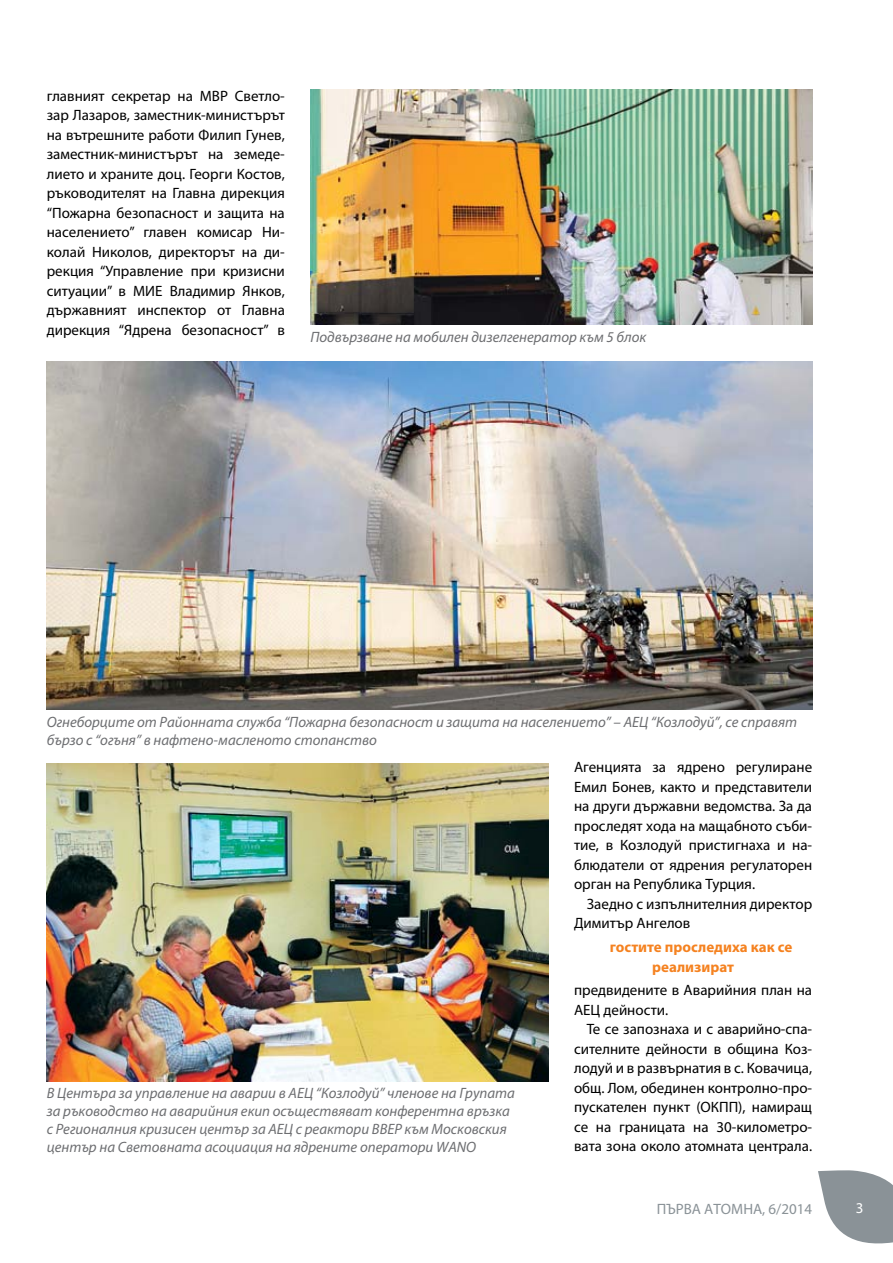
<style>
.page{position:relative;width:893px;height:1263px;background:#fff}
.page>*{position:absolute;margin:0;border:0;box-sizing:border-box;transform-origin:0 0}
.t1{font:15px/19.5px "Myriad Pro";color:#000;text-align:justify}
.t2{font:italic 15px/18px "Myriad Pro";color:#6d6e71}
.t3{font:700 15px/19.5px "Myriad Pro";color:#f58220}
.t4{font:15px "Myriad Pro";color:#8a9297}
.t5{font:15px "Myriad Pro";color:#fff}
</style>
<div class="page">
<svg style="left:818px;top:1170px;width:75px;height:74px"></svg>
<img style="left:310px;top:89px;width:502px;height:236px">
<img style="left:47px;top:362px;width:765px;height:348px">
<img style="left:47px;top:763px;width:502px;height:318px">
<p class="t1" style="left:47px;top:86px;width:240px">главният секретар на МВР Светло&shy;зар Лазаров, заместник-министърът на вътрешните работи Филип Гунев, заместник-министърът на земеде&shy;лието и храните доц. Георги Костов, ръководителят на Главна дирекция “Пожарна безопасност и защита на населението” главен комисар Ни&shy;колай Николов, директорът на ди&shy;рекция “Управление при кризисни ситуации” в МИЕ Владимир Янков, държавният инспектор от Главна дирекция “Ядрена безопасност” в</p>
<p class="t2" style="left:310px;top:328px;width:337px">Подвързване на мобилeн дизелгенератор към 5 блок</p>
<p class="t2" style="left:47px;top:713px;width:752px">Огнеборците от Районната служба “Пожарна безопасност и защита на населението” – АЕЦ “Козлодуй”, се справят бързо с “огъня” в нафтено-масленото стопанство</p>
<p class="t2" style="left:47px;top:1084px;width:470px">В Центъра за управление на аварии в АЕЦ “Козлодуй” членове на Групата за ръководство на аварийния екип осъществяват конферентна връзка с Регионалния кризисен център за АЕЦ с реактори ВВЕР към Московския център на Световната асоциация на ядрените оператори WANO</p>
<p class="t1" style="left:574px;top:757px;width:240px">Агенцията за ядрено регулиране Емил Бонев, както и представители на други държавни ведомства. За да проследят хода на мащабното съби&shy;тие, в Козлодуй пристигнаха и на&shy;блюдатели от ядрения регулаторен орган на Република Турция.</p>
<p class="t1" style="left:574px;top:894px;width:240px;text-indent:13px">Заедно с изпълнителния директор<br>Димитър Ангелов</p>
<p class="t3" style="left:652px;top:937px;width:142px;text-indent:-42px">гостите проследиха как се реализират</p>
<p class="t1" style="left:574px;top:980px;width:240px">предвидените в Аварийния план на<br>АЕЦ дейности.</p>
<p class="t1" style="left:574px;top:1019px;width:240px;text-indent:13px">Те се запознаха и с аварийно-спа&shy;сителните дейности в община Коз&shy;лодуй и в развърнатия в с. Ковачица, общ. Лом, обединен контролно-про&shy;пускателен пункт (ОКПП), намиращ се на границата на 30-километро&shy;вата зона около атомната централа.</p>
<p class="t4" style="left:657px;top:1199px;width:157px">ПЪРВА АТОМНА, 6/2014</p>
<p class="t5" style="left:856px;top:1198px;width:9px">3</p>
</div>
